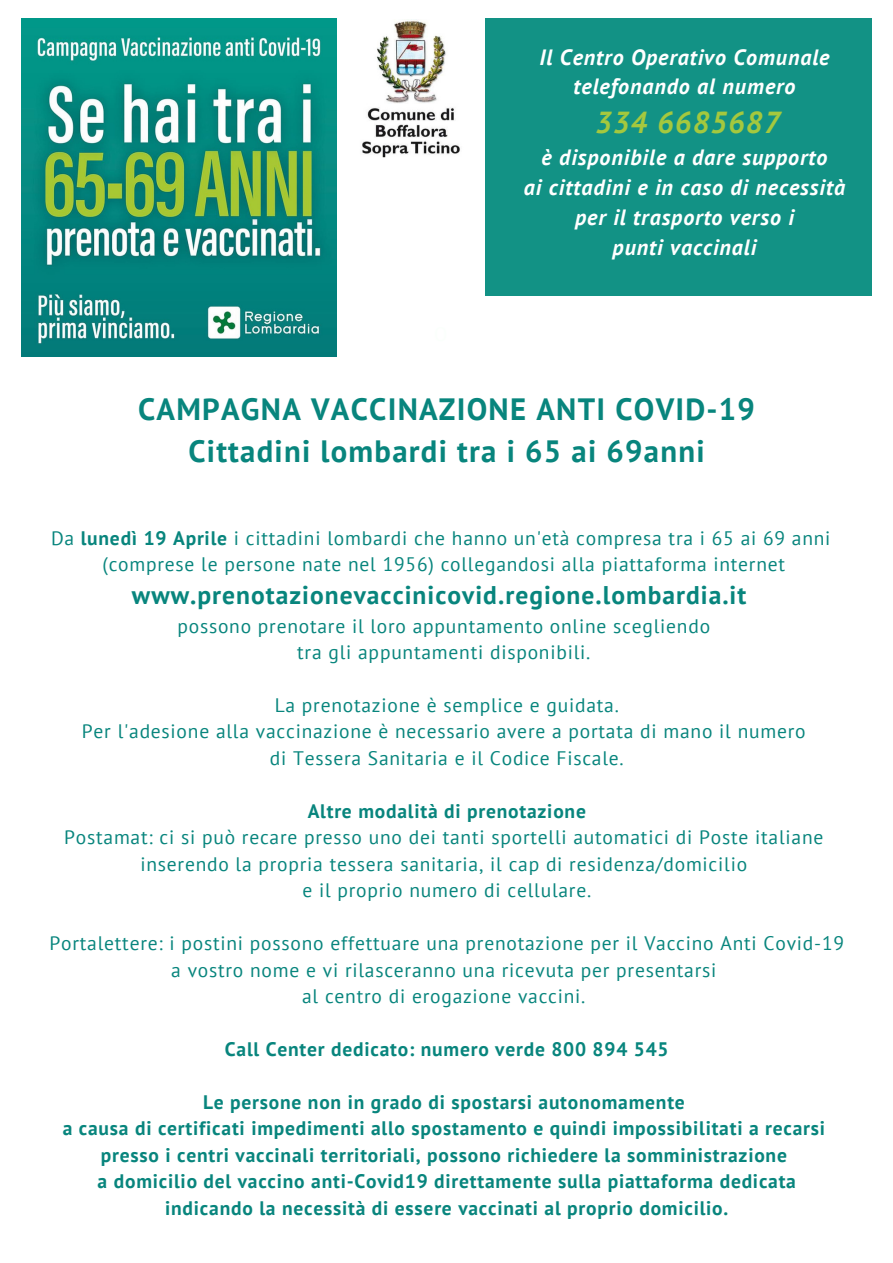
<style>
.page{position:relative;width:893px;height:1263px;background:#fff}
.page>*{position:absolute;margin:0;border:0;box-sizing:border-box;transform-origin:0 0}
.t1{font:700 30.75px "PT Sans";letter-spacing:.04em;color:#08857d}
.t2{font:italic 700 30.38px "PT Sans";letter-spacing:.04em;color:#a4c83e}
.t3{font:700 25.5px "PT Sans";letter-spacing:.04em;color:#08857d}
.t4{font:italic 700 22.12px "PT Sans";letter-spacing:.04em;color:#fff}
.t5{font:19.5px/26.5px "PT Sans";letter-spacing:.04em;color:#08857d;text-align:center}
.t6{font:700 19.5px "PT Sans";letter-spacing:.04em;color:#08857d}
.s1{font-weight:700}
</style>
<div class="page">
<div style="left:485px;top:18px;width:387px;height:277px;background:#129285"></div>
<img style="left:21px;top:18px;width:315px;height:338px">
<img style="left:362px;top:20px;width:98px;height:138px">
<p class="t4" style="left:539px;top:42px;width:291px">Il Centro Operativo Comunale</p>
<p class="t4" style="left:573px;top:72px;width:223px">telefonando al numero</p>
<p class="t2" style="left:595px;top:102px;width:187px">334 6685687</p>
<p class="t4" style="left:541px;top:143px;width:287px">è disponibile a dare supporto</p>
<p class="t4" style="left:524px;top:173px;width:323px">ai cittadini e in caso di necessità</p>
<p class="t4" style="left:575px;top:203px;width:220px">per il trasporto verso i</p>
<p class="t4" style="left:612px;top:232px;width:145px">punti vaccinali</p>
<p class="t1" style="left:138px;top:389px;width:618px">CAMPAGNA VACCINAZIONE ANTI COVID-19</p>
<p class="t1" style="left:188px;top:431px;width:518px">Cittadini lombardi tra i 65 ai 69anni</p>
<p class="t5" style="left:51px;top:524px;width:781px">Da <span class="s1">lunedì 19 Aprile</span> i cittadini lombardi che hanno un'età compresa tra i 65 ai 69 anni</p>
<p class="t5" style="left:102px;top:551px;width:684px">(comprese le persone nate nel 1956) collegandosi alla piattaforma internet</p>
<p class="t3" style="left:132px;top:578px;width:616px">www.prenotazionevaccinicovid.regione.lombardia.it</p>
<p class="t5" style="left:177px;top:612px;width:534px">possono prenotare il loro appuntamento online scegliendo</p>
<p class="t5" style="left:297px;top:639px;width:295px">tra gli appuntamenti disponibili.</p>
<p class="t5" style="left:275px;top:691px;width:346px">La prenotazione è semplice e guidata.</p>
<p class="t5" style="left:82px;top:718px;width:725px">Per l'adesione alla vaccinazione è necessario avere a portata di mano il numero</p>
<p class="t5" style="left:270px;top:744px;width:355px">di Tessera Sanitaria e il Codice Fiscale.</p>
<p class="t6" style="left:308px;top:798px;width:280px">Altre modalità di prenotazione</p>
<p class="t5" style="left:64px;top:824px;width:760px">Postamat: ci si può recare presso uno dei tanti sportelli automatici di Poste italiane</p>
<p class="t5" style="left:140px;top:850px;width:608px">inserendo la propria tessera sanitaria, il cap di residenza/domicilio</p>
<p class="t5" style="left:302px;top:877px;width:290px">e il proprio numero di cellulare.</p>
<p class="t5" style="left:50px;top:929px;width:796px">Portalettere: i postini possono effettuare una prenotazione per il Vaccino Anti Covid-19 a vostro nome e vi rilasceranno una ricevuta per presentarsi</p>
<p class="t5" style="left:302px;top:982px;width:285px">al centro di erogazione vaccini.</p>
<p class="t6" style="left:225px;top:1036px;width:445px">Call Center dedicato: numero verde 800 894 545</p>
<p class="t6" style="left:203px;top:1089px;width:483px">Le persone non in grado di spostarsi autonomamente</p>
<p class="t6" style="left:63px;top:1115px;width:764px">a causa di certificati impedimenti allo spostamento e quindi impossibilitati a recarsi</p>
<p class="t6" style="left:101px;top:1142px;width:687px">presso i centri vaccinali territoriali, possono richiedere la somministrazione</p>
<p class="t6" style="left:98px;top:1168px;width:700px">a domicilio del vaccino anti-Covid19 direttamente sulla piattaforma dedicata</p>
<p class="t6" style="left:165px;top:1195px;width:564px">indicando la necessità di essere vaccinati al proprio domicilio.</p>
</div>
